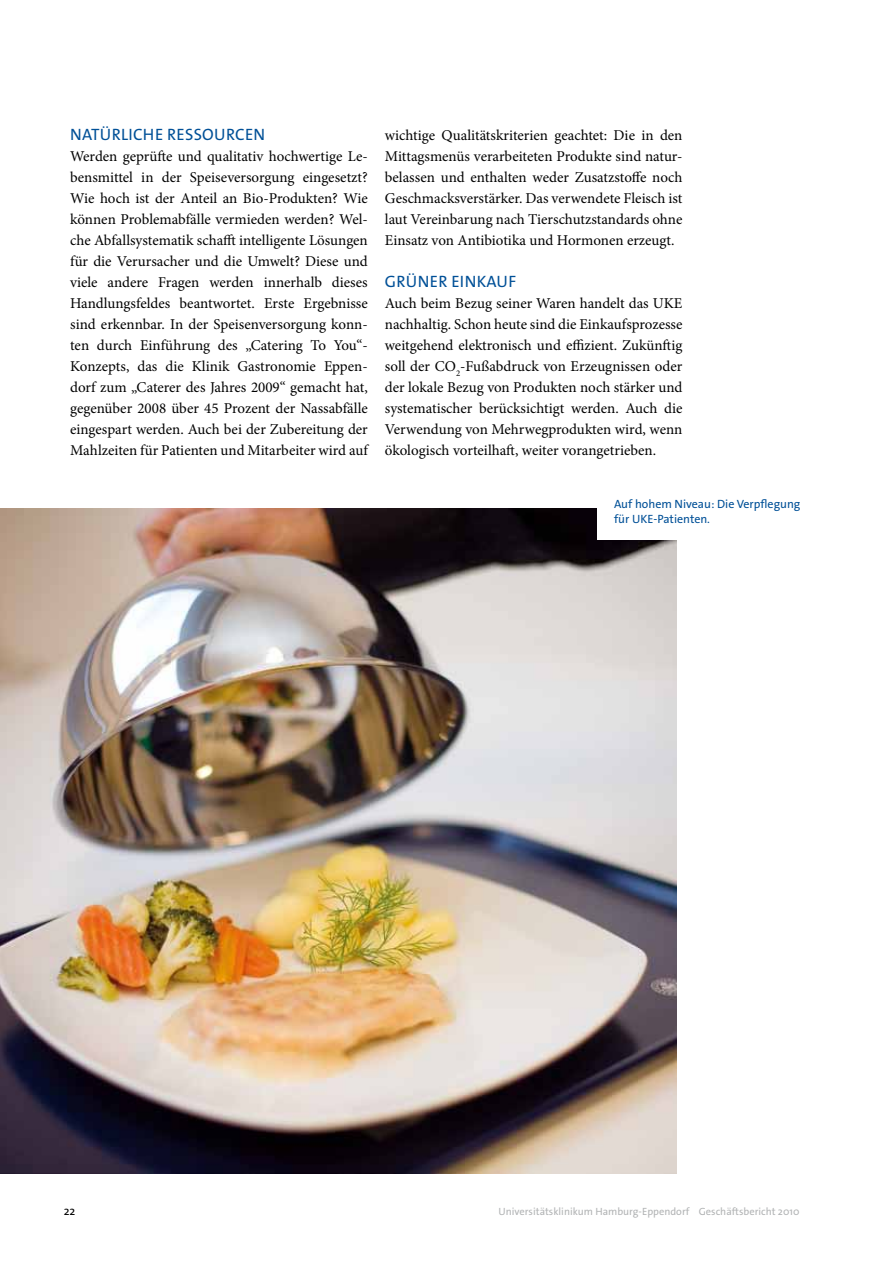
<style>
.page{position:relative;width:893px;height:1263px;background:#fff}
.page>*{position:absolute;margin:0;border:0;box-sizing:border-box;transform-origin:0 0}
.t1{font:16.5px "The Sans Os F";letter-spacing:.025em;color:#005097}
.t2{font:15px/21px "Minion Pro";color:#000;text-align:justify}
.t3{font:12px/15px "The Sans Os F";color:#005097}
.t4{font:12px "The Sans Os F";color:#000}
.t5{font:10.5px "The Sans Os F";color:#b1b3b4}
</style>
<div class="page">
<img style="left:0;top:508px;width:676px;height:665px">
<div style="left:597px;top:472px;width:220px;height:68px;background:#fff"></div>
<p class="t1" style="left:70px;top:124px;width:196px">Natürliche Ressourcen</p>
<p class="t2" style="left:70px;top:146px;width:299px">Werden geprüfte und qualitativ hochwertige Le&shy;bensmittel in der Speiseversorgung eingesetzt?<br>Wie hoch ist der Anteil an Bio-Produkten? Wie können Problemabfälle vermieden werden? Wel&shy;che Abfallsystematik schafft intelligente Lösungen für die Verursacher und die Umwelt? Diese und viele andere Fragen werden innerhalb dieses Handlungsfeldes beantwortet. Erste Ergebnisse sind erkennbar. In der Speisenversorgung konn&shy;ten durch Einführung des „Catering To You“- Konzepts, das die Klinik Gastronomie Eppen&shy;dorf zum „Caterer des Jahres 2009“ gemacht hat, gegenüber 2008 über 45 Prozent der Nassabfälle eingespart werden. Auch bei der Zubereitung der Mahlzeiten für Patienten und Mitarbeiter wird auf</p>
<p class="t2" style="left:385px;top:125px;width:299px">wichtige Qualitätskriterien geachtet: Die in den Mittagsmenüs verarbeiteten Produkte sind natur&shy;belassen und enthalten weder Zusatzstoffe noch Geschmacksverstärker. Das verwendete Fleisch ist laut Vereinbarung nach Tierschutzstandards ohne Einsatz von Antibiotika und Hormonen erzeugt.</p>
<p class="t1" style="left:385px;top:271px;width:133px">Grüner Einkauf</p>
<p class="t2" style="left:385px;top:293px;width:299px">Auch beim Bezug seiner Waren handelt das UKE nachhaltig. Schon heute sind die Einkaufsprozesse weitgehend elektronisch und effizient. Zukünftig soll der CO<sub>2</sub>-Fußabdruck von Erzeugnissen oder der lokale Bezug von Produkten noch stärker und systematischer berücksichtigt werden. Auch die Verwendung von Mehrwegprodukten wird, wenn ökologisch vorteilhaft, weiter vorangetrieben.</p>
<p class="t3" style="left:614px;top:497px;width:188px">Auf hohem N iveau: Die Verpflegung für U KE-Patienten.</p>
<p class="t4" style="left:64px;top:1203px;width:13px">22</p>
<p class="t5" style="left:499px;top:1205px;width:302px">U niversitätsklinikum Hamburg-Eppendorf Geschäftsbericht 2010</p>
</div>
